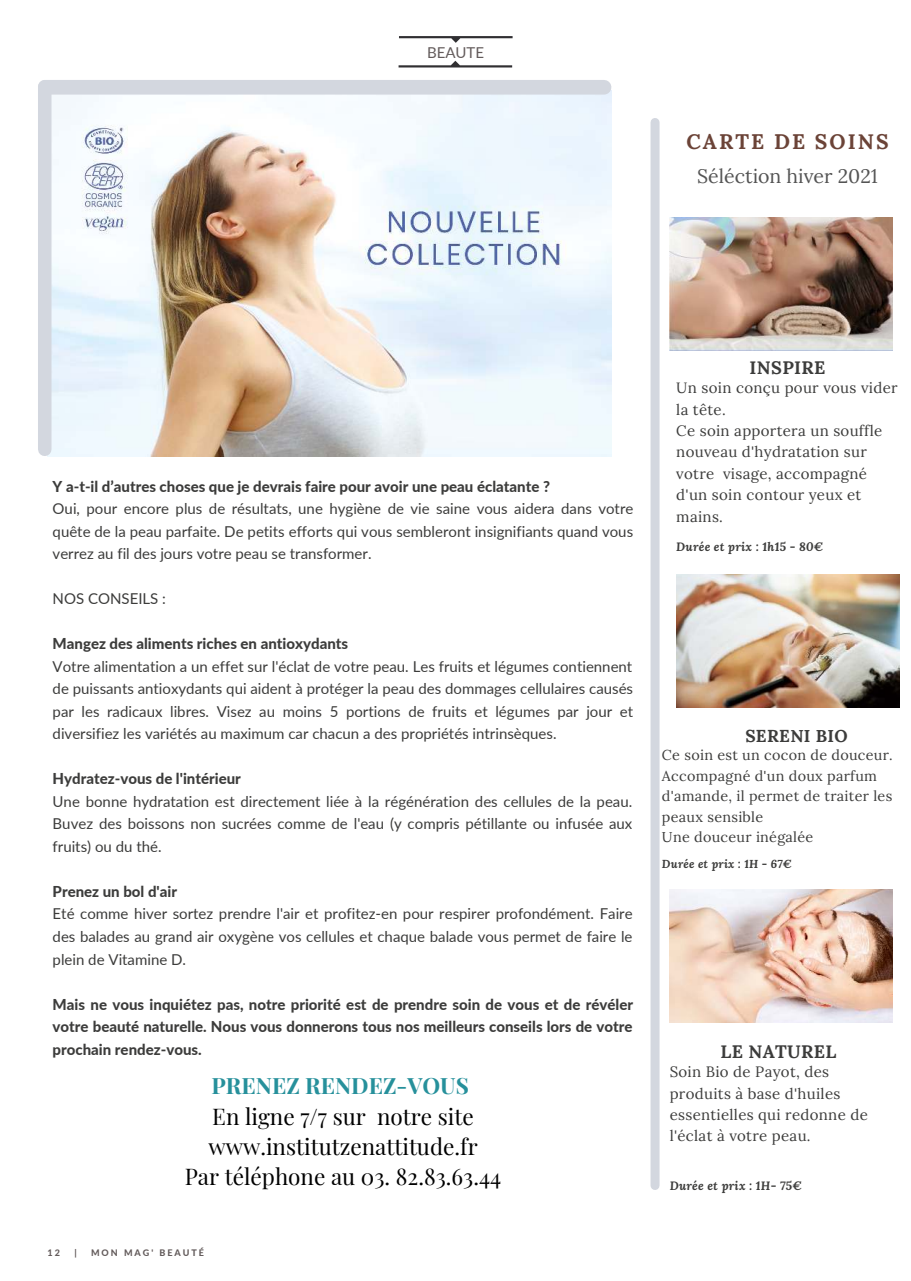
<style>
.page{position:relative;width:911px;height:1281px;background:#fff}
.page>*{position:absolute;margin:0;border:0;box-sizing:border-box;transform-origin:0 0}
.t1{font:22.5px/30.5px "Playfair Display";color:#000;text-align:center}
.t2{font:700 22.5px "Playfair Display";color:#26909b}
.t3{font:700 21px "Lora";letter-spacing:.1em;color:#6b4337}
.t4{font:19.5px "Lora";color:#545454}
.t5{font:700 18px "Lora";letter-spacing:.02em;color:#3c3c3b}
.t6{font:700 17.25px "Lora";letter-spacing:.02em;color:#3c3c3b}
.t7{font:15px/22.5px "Lato";color:#3c3c3b;text-align:justify}
.t8{font:800 15px/22.5px "Lato";color:#3c3c3b;text-align:justify}
.t9{font:15px/21.5px "Lora";letter-spacing:.02em;color:#3c3c3b}
.t10{font:15px "Lato";color:#635b5b}
.t11{font:14.4px/20.4px "Lora";letter-spacing:.02em;color:#3c3c3b}
.t12{font:italic 700 12px "Lora";letter-spacing:.02em;color:#3c3c3b}
.t13{font:italic 700 11.55px "Lora";letter-spacing:.02em;color:#3c3c3b}
.t14{font:800 9px "Lato";letter-spacing:.22em;color:#635b5b}
</style>
<div class="page">
<div style="left:650px;top:122px;width:9px;height:1063px;background:#d3d7df"></div>
<img style="left:669px;top:217px;width:223px;height:133px">
<img style="left:676px;top:574px;width:222px;height:133px">
<img style="left:669px;top:889px;width:223px;height:132px">
<svg style="left:399px;top:36px;width:113px;height:7px"></svg>
<svg style="left:398px;top:61px;width:114px;height:6px"></svg>
<img style="left:48px;top:90px;width:563px;height:366px">
<div style="left:45px;top:80px;width:559px;height:15px;background:#d3d7df"></div>
<div style="left:38px;top:87px;width:13px;height:362px;background:#d3d7df"></div>
<p class="t10" style="left:427px;top:41px;width:59px">BEAUTE</p>
<h2 class="t3" style="left:686px;top:124px;width:204px">CARTE DE SOINS</h2>
<h3 class="t4" style="left:697px;top:161px;width:182px">Séléction hiver 2021</h3>
<p class="t8" style="left:53px;top:474px;width:498px">Y a-t-il d’autres choses que je devrais faire pour avoir une peau éclatante ?</p>
<p class="t7" style="left:53px;top:496px;width:582px">Oui, pour encore plus de résultats, une hygiène de vie saine vous aidera dans votre quête de la peau parfaite. De petits efforts qui vous sembleront insignifiants quand vous verrez au fil des jours votre peau se transformer.</p>
<p class="t7" style="left:53px;top:586px;width:115px">NOS CONSEILS :</p>
<p class="t8" style="left:53px;top:631px;width:297px">Mangez des aliments riches en antioxydants</p>
<p class="t7" style="left:53px;top:654px;width:582px">Votre alimentation a un effet sur l'éclat de votre peau. Les fruits et légumes contiennent de puissants antioxydants qui aident à protéger la peau des dommages cellulaires causés par les radicaux libres. Visez au moins 5 portions de fruits et légumes par jour et diversifiez les variétés au maximum car chacun a des propriétés intrinsèques.</p>
<p class="t8" style="left:53px;top:766px;width:190px">Hydratez-vous de l'intérieur</p>
<p class="t7" style="left:53px;top:789px;width:581px">Une bonne hydratation est directement liée à la régénération des cellules de la peau.<br>Buvez des boissons non sucrées comme de l'eau (y compris pétillante ou infusée aux fruits) ou du thé.</p>
<p class="t8" style="left:53px;top:879px;width:126px">Prenez un bol d'air</p>
<p class="t7" style="left:53px;top:902px;width:581px">Eté comme hiver sortez prendre l'air et profitez-en pour respirer profondément. Faire des balades au grand air oxygène vos cellules et chaque balade vous permet de faire le plein de Vitamine D.</p>
<p class="t8" style="left:53px;top:992px;width:581px">Mais ne vous inquiétez pas, notre priorité est de prendre soin de vous et de révéler votre beauté naturelle. Nous vous donnerons tous nos meilleurs conseils lors de votre prochain rendez-vous.</p>
<h1 class="t2" style="left:211px;top:1067px;width:259px">PRENEZ RENDEZ-VOUS</h1>
<h1 class="t1" style="left:185px;top:1098px;width:318px">En ligne 7/7 sur notre site www.institutzenattitude.fr<br>Par téléphone au 03. 82.83.63.44</h1>
<p class="t14" style="left:48px;top:1245px;width:14px">12</p>
<p class="t14" style="left:74px;top:1245px;width:4px">|</p>
<p class="t14" style="left:91px;top:1245px;width:114px">MON MAG' BEAUTÉ</p>
<p class="t5" style="left:749px;top:352px;width:77px">INSPIRE</p>
<p class="t9" style="left:676px;top:376px;width:223px">Un soin conçu pour vous vider la tête.<br>Ce soin apportera un souffle nouveau d'hydratation sur votre visage, accompagné d'un soin contour yeux et mains.</p>
<p class="t12" style="left:676px;top:538px;width:148px">Durée et prix : 1h15 - 80€</p>
<p class="t6" style="left:745px;top:721px;width:104px">SERENI BIO</p>
<p class="t11" style="left:661px;top:744px;width:232px">Ce soin est un cocon de douceur.<br>Accompagné d'un doux parfum d'amande, il permet de traiter les peaux sensible<br>Une douceur inégalée</p>
<p class="t13" style="left:661px;top:855px;width:131px">Durée et prix : 1H - 67€</p>
<p class="t5" style="left:720px;top:1036px;width:117px">LE NATUREL</p>
<p class="t9" style="left:669px;top:1060px;width:199px">Soin Bio de Payot, des produits à base d'huiles essentielles qui redonne de l'éclat à votre peau.</p>
<p class="t12" style="left:669px;top:1176px;width:134px">Durée et prix : 1H- 75€</p>
</div>
